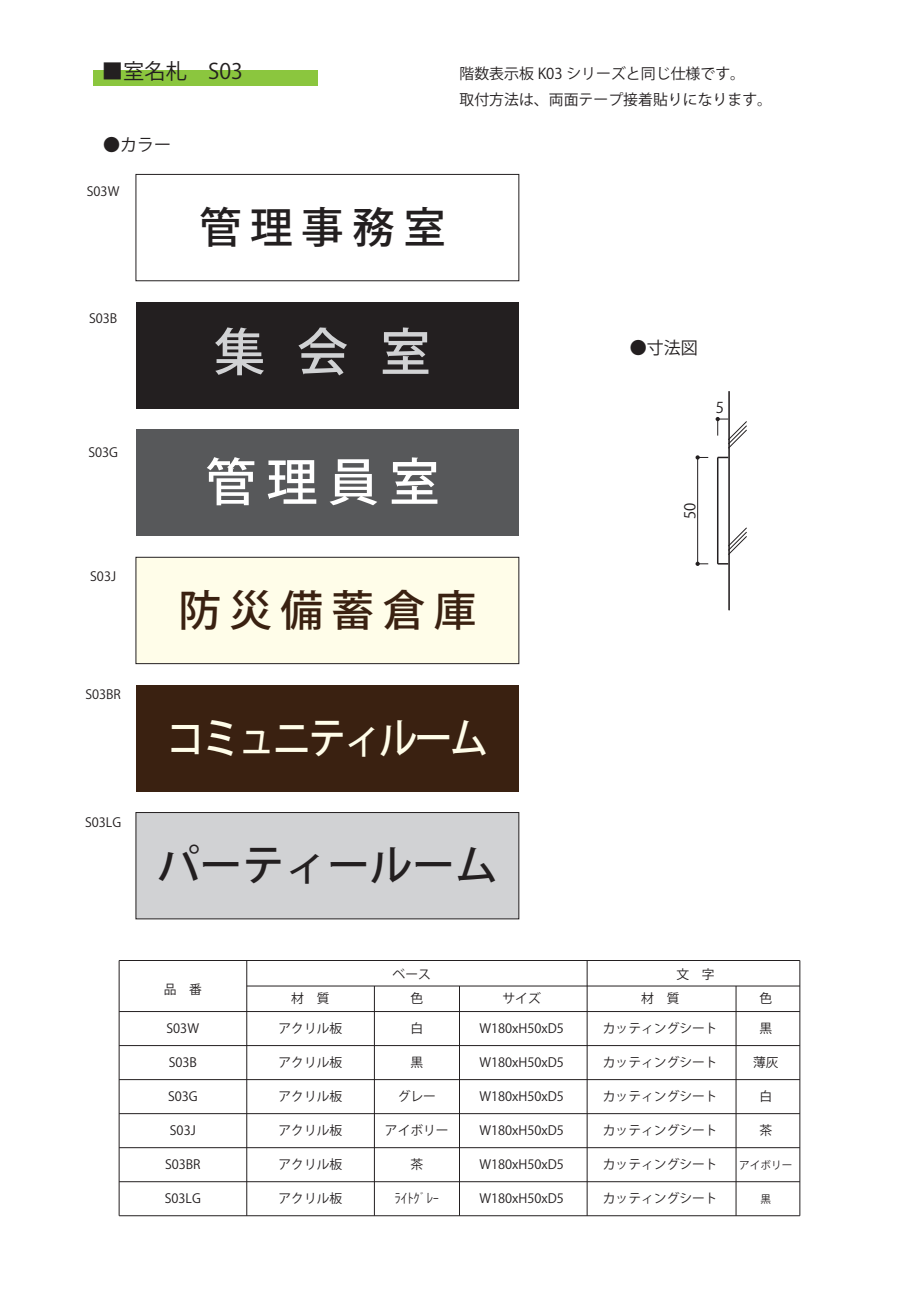
<style>
.page{position:relative;width:919px;height:1289px;background:#fff}
.page>*{position:absolute;margin:0;border:0;box-sizing:border-box;transform-origin:0 0}
.t1{font:500 51px "Koz Go Pro";color:#fff}
.t2{font:500 51px "Koz Go Pro";color:#d1d2d4}
.t3{font:500 42.45px "Koz Go Pro";color:#231f20}
.t4{font:500 42.45px "Koz Go Pro";letter-spacing:-.075em;color:#fffde9;scale:.9 1}
.t5{font:500 42.45px "Koz Go Pro";letter-spacing:.2em;color:#3a2111}
.t6{font:21.3px "Koz Go Pro";color:#231f20}
.t7{font:16.95px "Koz Go Pro";color:#231f20}
.t8{font:14.85px/26.1px "Koz Go Pro";color:#231f20}
.t9{font:12.75px "Koz Go Pro";color:#231f20}
.t10{font:10.65px "Koz Go Pro";color:#231f20}
</style>
<div class="page">
<hr style="left:119px;top:960px;width:680px;height:1px;background:#231f20">
<hr style="left:247px;top:985px;width:552px;height:1px;background:#231f20">
<hr style="left:119px;top:1011px;width:680px;height:1px;background:#231f20">
<hr style="left:119px;top:1079px;width:680px;height:1px;background:#231f20">
<hr style="left:119px;top:1045px;width:680px;height:1px;background:#231f20">
<hr style="left:119px;top:1113px;width:680px;height:1px;background:#231f20">
<hr style="left:119px;top:1147px;width:680px;height:1px;background:#231f20">
<hr style="left:119px;top:1181px;width:680px;height:1px;background:#231f20">
<hr style="left:119px;top:1215px;width:680px;height:1px;background:#231f20">
<hr style="left:119px;top:960px;width:1px;height:255px;background:#231f20">
<hr style="left:246px;top:960px;width:1px;height:255px;background:#231f20">
<hr style="left:374px;top:986px;width:1px;height:229px;background:#231f20">
<hr style="left:459px;top:986px;width:1px;height:229px;background:#231f20">
<hr style="left:587px;top:960px;width:1px;height:255px;background:#231f20">
<hr style="left:735px;top:986px;width:1px;height:229px;background:#231f20">
<hr style="left:799px;top:960px;width:1px;height:255px;background:#231f20">
<div style="left:136px;top:302px;width:383px;height:106px;background:#231f20"></div>
<div style="left:136px;top:174px;width:383px;height:107px;background:#fff;border:1px solid #231f20"></div>
<div style="left:136px;top:429px;width:383px;height:107px;background:#57585a"></div>
<div style="left:136px;top:557px;width:383px;height:107px;background:#fffde9;border:1px solid #231f20"></div>
<div style="left:136px;top:685px;width:383px;height:106px;background:#3a2111"></div>
<div style="left:136px;top:812px;width:383px;height:107px;background:#d1d2d4;border:1px solid #231f20"></div>
<hr style="left:717px;top:457px;width:1px;height:107px;background:#231f20">
<svg style="left:717px;top:456px;width:11px;height:2px"></svg>
<hr style="left:728px;top:391px;width:1px;height:219px;background:#231f20">
<svg style="left:728px;top:527px;width:19px;height:28px"></svg>
<svg style="left:715px;top:417px;width:32px;height:32px"></svg>
<div style="left:93px;top:71px;width:224px;height:15px;background:#8bc63e"></div>
<svg style="left:695px;top:455px;width:13px;height:4px"></svg>
<svg style="left:695px;top:561px;width:13px;height:5px"></svg>
<hr style="left:697px;top:457px;width:1px;height:107px;background:#231f20">
<h3 class="t6" style="left:102px;top:57px;width:142px">■室名札　S03</h3>
<h3 class="t7" style="left:103px;top:134px;width:70px">●カラー</h3>
<p class="t9" style="left:87px;top:183px;width:34px">S03W</p>
<h2 class="t3" style="left:199px;top:200px;width:248px">管理事務室</h2>
<p class="t8" style="left:459px;top:61px;width:314px">階数表示板 K03 シリーズと同じ仕様です。<br>取付方法は、両面テープ接着貼りになります。</p>
<p class="t9" style="left:89px;top:310px;width:30px">S03B</p>
<p class="t9" style="left:88px;top:444px;width:31px">S03G</p>
<p class="t9" style="left:90px;top:568px;width:27px">S03J</p>
<h1 class="t2" style="left:214px;top:319px;width:218px">集 会 室</h1>
<h1 class="t1" style="left:205px;top:449px;width:236px">管理員室</h1>
<h3 class="t7" style="left:629px;top:336px;width:70px">●寸法図</h3>
<p class="t8" style="left:715px;top:394px;width:10px">5</p>
<p class="t8" style="left:677px;top:519px;width:18px;rotate:-90deg">50</p>
<p class="t9" style="left:85px;top:686px;width:37px">S03BR</p>
<p class="t9" style="left:85px;top:813px;width:38px">S03LG</p>
<h2 class="t5" style="left:178px;top:583px;width:299px">防災備蓄倉庫</h2>
<h2 class="t4" style="left:166px;top:711px;width:359px">コミュニティルーム</h2>
<h2 class="t3" style="left:157px;top:838px;width:342px">パーティールーム</h2>
<p class="t9" style="left:164px;top:981px;width:40px">品　番</p>
<p class="t9" style="left:392px;top:965px;width:40px">ベース</p>
<p class="t9" style="left:676px;top:965px;width:40px">文　字</p>
<p class="t9" style="left:291px;top:990px;width:40px">材　質</p>
<p class="t9" style="left:410px;top:990px;width:14px">色</p>
<p class="t9" style="left:502px;top:990px;width:40px">サイズ</p>
<p class="t9" style="left:641px;top:990px;width:40px">材　質</p>
<p class="t9" style="left:759px;top:990px;width:14px">色</p>
<p class="t9" style="left:166px;top:1020px;width:34px">S03W</p>
<p class="t9" style="left:278px;top:1020px;width:65px">アクリル板</p>
<p class="t9" style="left:410px;top:1020px;width:14px">白</p>
<p class="t9" style="left:479px;top:1020px;width:86px">W180xH50xD5</p>
<p class="t9" style="left:602px;top:1020px;width:116px">カッティングシート</p>
<p class="t9" style="left:759px;top:1020px;width:14px">黒</p>
<p class="t9" style="left:169px;top:1054px;width:30px">S03B</p>
<p class="t9" style="left:278px;top:1054px;width:65px">アクリル板</p>
<p class="t9" style="left:602px;top:1054px;width:116px">カッティングシート</p>
<p class="t9" style="left:753px;top:1054px;width:27px">薄灰</p>
<p class="t9" style="left:759px;top:1088px;width:14px">白</p>
<p class="t9" style="left:759px;top:1122px;width:14px">茶</p>
<p class="t9" style="left:410px;top:1054px;width:14px">黒</p>
<p class="t9" style="left:479px;top:1054px;width:86px">W180xH50xD5</p>
<p class="t9" style="left:602px;top:1088px;width:116px">カッティングシート</p>
<p class="t9" style="left:602px;top:1122px;width:116px">カッティングシート</p>
<p class="t9" style="left:278px;top:1088px;width:65px">アクリル板</p>
<p class="t9" style="left:397px;top:1088px;width:40px">グレー</p>
<p class="t9" style="left:278px;top:1122px;width:65px">アクリル板</p>
<p class="t9" style="left:385px;top:1122px;width:65px">アイボリー</p>
<p class="t9" style="left:168px;top:1088px;width:31px">S03G</p>
<p class="t9" style="left:170px;top:1122px;width:27px">S03J</p>
<p class="t9" style="left:165px;top:1156px;width:37px">S03BR</p>
<p class="t9" style="left:278px;top:1156px;width:65px">アクリル板</p>
<p class="t9" style="left:410px;top:1156px;width:14px">茶</p>
<p class="t9" style="left:602px;top:1156px;width:116px">カッティングシート</p>
<p class="t10" style="left:739px;top:1158px;width:55px">アイボリー</p>
<p class="t9" style="left:165px;top:1190px;width:38px">S03LG</p>
<p class="t9" style="left:278px;top:1190px;width:65px">アクリル板</p>
<p class="t9" style="left:394px;top:1190px;width:46px">ﾗｲﾄｸﾞﾚｰ</p>
<p class="t9" style="left:479px;top:1190px;width:86px">W180xH50xD5</p>
<p class="t9" style="left:602px;top:1190px;width:116px">カッティングシート</p>
<p class="t10" style="left:760px;top:1192px;width:12px">黒</p>
<p class="t9" style="left:479px;top:1088px;width:86px">W180xH50xD5</p>
<p class="t9" style="left:479px;top:1122px;width:86px">W180xH50xD5</p>
<p class="t9" style="left:479px;top:1156px;width:86px">W180xH50xD5</p>
</div>
